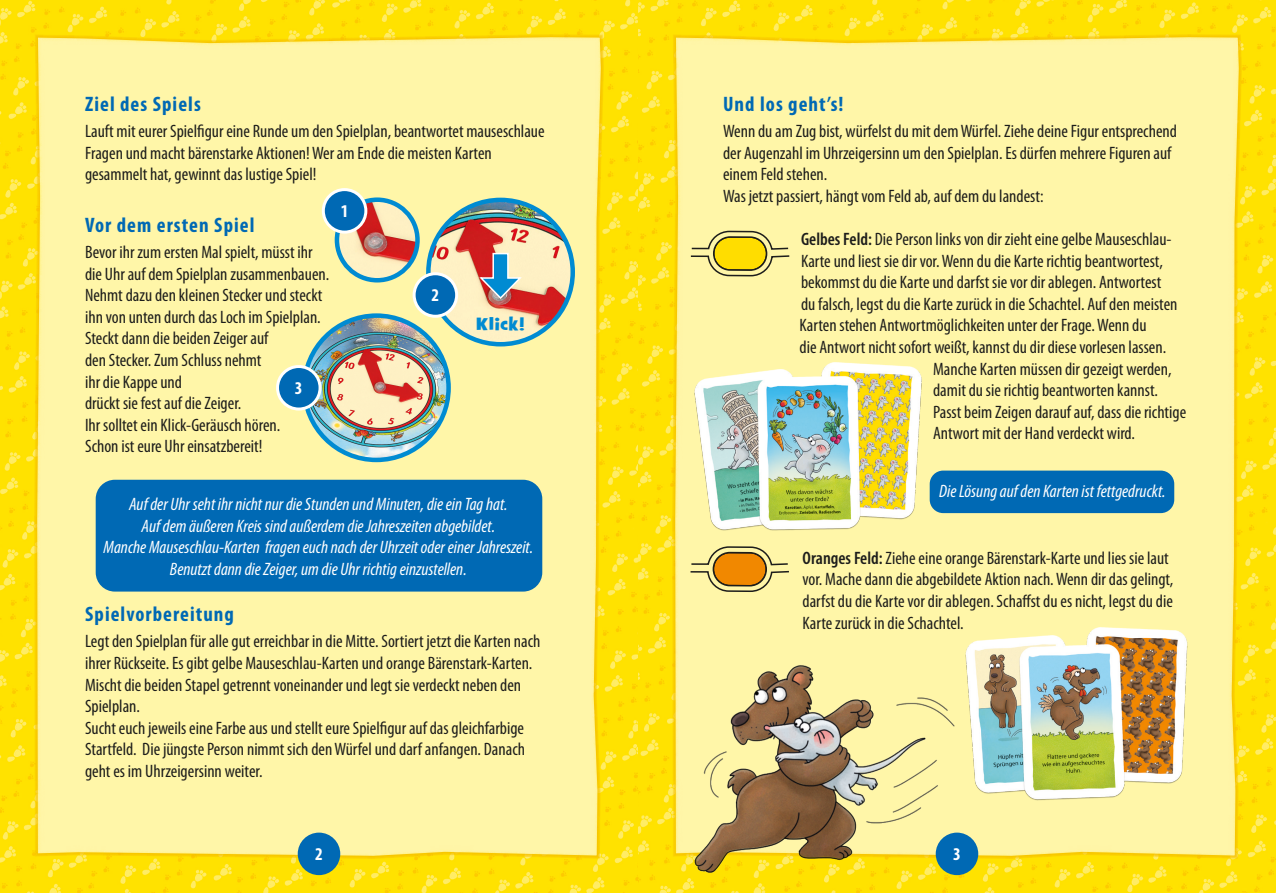
<style>
.page{position:relative;width:1276px;height:893px;background:#fff}
.page>*{position:absolute;margin:0;border:0;box-sizing:border-box;transform-origin:0 0}
.zwischenüberschrift{font:700 condensed 21px "Myriad Pro";letter-spacing:.05em;color:#0069b4}
.Fließtext{font:condensed 18px/21.6px "Myriad Pro";color:#1d1d1b}
.Fließtext-2{font:italic condensed 18px/21.6px "Myriad Pro";color:#fff;text-align:center}
.zwischenüberschrift-2{font:18px "Grilled Cheese BTN";letter-spacing:.05em;color:#008bd2}
.zwischenüberschrift-3{font:700 condensed 18px "Myriad Pro";color:#fff}
.s1{font-weight:600}
</style>
<div class="page">
<img style="left:0;top:0;width:638px;height:893px">
<div style="left:33px;top:33px;width:572px;height:828px;background:#fff6a8"></div>
<img style="left:638px;top:0;width:638px;height:893px">
<svg style="left:670px;top:33px;width:573px;height:828px;background:#fef49e"></svg>
<img style="left:337px;top:200px;width:80px;height:80px;border-radius:40px">
<div style="left:335px;top:197px;width:85px;height:85px;border:4px solid #008bd2;border-radius:50%"></div>
<img style="left:428px;top:200px;width:145px;height:144px;border-radius:72px">
<div style="left:426px;top:198px;width:149px;height:148px;border:4px solid #008bd2;border-radius:50%"></div>
<svg style="left:477px;top:252px;width:46px;height:48px;background:#a0929a"></svg>
<img style="left:304px;top:316px;width:144px;height:144px;border-radius:72px">
<div style="left:302px;top:313px;width:149px;height:149px;border:4px solid #008bd2;border-radius:50%"></div>
<div style="left:323px;top:190px;width:43px;height:42px;background:#0069b4;border-radius:50%"></div>
<div style="left:322px;top:188px;width:45px;height:46px;border:3px solid #fff;border-radius:50%"></div>
<div style="left:414px;top:274px;width:43px;height:42px;background:#0069b4;border-radius:50%"></div>
<div style="left:412px;top:272px;width:46px;height:46px;border:3px solid #fff;border-radius:50%"></div>
<div style="left:277px;top:366px;width:43px;height:43px;background:#0069b4;border-radius:50%"></div>
<div style="left:276px;top:365px;width:45px;height:46px;border:3px solid #fff;border-radius:50%"></div>
<img style="left:680px;top:353px;width:302px;height:191px">
<img style="left:960px;top:614px;width:278px;height:201px">
<img style="left:683px;top:645px;width:284px;height:236px">
<div style="left:96px;top:480px;width:446px;height:112px;background:#0069b4;border-radius:19px"></div>
<div style="left:929px;top:471px;width:245px;height:42px;background:#0069b4;border-radius:13px"></div>
<div style="left:298px;top:833px;width:42px;height:42px;background:#0069b4;border-radius:50%"></div>
<div style="left:935px;top:833px;width:43px;height:42px;background:#0069b4;border-radius:50%"></div>
<svg style="left:689px;top:230px;width:102px;height:47px;background:#e2d366"></svg>
<svg style="left:689px;top:545px;width:101px;height:48px;background:#dfbc66"></svg>
<p class="zwischenüberschrift" style="left:85px;top:91px;width:117px">Ziel des Spiels</p>
<p class="Fließtext" style="left:85px;top:120px;width:461px">Lauft mit eurer Spielfigur eine Runde um den Spielplan, beantwortet mauseschlaue<br>Fragen und macht bärenstarke Aktionen! Wer am Ende die meisten Karten gesammelt hat, gewinnt das lustige Spiel!</p>
<p class="zwischenüberschrift" style="left:85px;top:212px;width:171px">Vor dem ersten Spiel</p>
<p class="Fließtext" style="left:85px;top:241px;width:229px">Bevor ihr zum ersten Mal spielt, müsst ihr</p>
<p class="Fließtext" style="left:85px;top:263px;width:246px">die Uhr auf dem Spielplan zusammenbauen.</p>
<p class="Fließtext" style="left:85px;top:284px;width:239px">Nehmt dazu den kleinen Stecker und steckt</p>
<p class="Fließtext" style="left:85px;top:306px;width:237px">ihn von unten durch das Loch im Spielplan.</p>
<p class="Fließtext" style="left:85px;top:327px;width:185px">Steckt dann die beiden Zeiger auf</p>
<p class="Fließtext" style="left:85px;top:349px;width:178px">den Stecker. Zum Schluss nehmt</p>
<p class="Fließtext" style="left:85px;top:371px;width:98px">ihr die Kappe und</p>
<p class="Fließtext" style="left:85px;top:392px;width:158px">drückt sie fest auf die Zeiger.</p>
<p class="Fließtext" style="left:85px;top:414px;width:197px">Ihr solltet ein Klick-Geräusch hören.</p>
<p class="Fließtext" style="left:85px;top:435px;width:179px">Schon ist eure Uhr einsatzbereit!</p>
<p class="zwischenüberschrift-3" style="left:341px;top:200px;width:9px">1</p>
<p class="zwischenüberschrift-3" style="left:431px;top:284px;width:9px">2</p>
<p class="zwischenüberschrift-2" style="left:476px;top:312px;width:49px">Klick!</p>
<p class="zwischenüberschrift-3" style="left:295px;top:377px;width:9px">3</p>
<p class="Fließtext-2" style="left:129px;top:493px;width:380px">Auf der Uhr seht ihr nicht nur die Stunden und Minuten, die ein Tag hat.</p>
<p class="Fließtext-2" style="left:142px;top:515px;width:355px">Auf dem äußeren Kreis sind außerdem die Jahreszeiten abgebildet.</p>
<p class="Fließtext-2" style="left:104px;top:536px;width:431px">Manche Mauseschlau-Karten fragen euch nach der Uhrzeit oder einer Jahreszeit.<br>Benutzt dann die Zeiger, um die Uhr richtig einzustellen.</p>
<p class="zwischenüberschrift" style="left:85px;top:601px;width:150px">Spielvorbereitung</p>
<p class="Fließtext" style="left:85px;top:630px;width:457px">Legt den Spielplan für alle gut erreichbar in die Mitte. Sortiert jetzt die Karten nach ihrer Rückseite. Es gibt gelbe Mauseschlau-Karten und orange Bärenstark-Karten.<br>Mischt die beiden Stapel getrennt voneinander und legt sie verdeckt neben den Spielplan.</p>
<p class="Fließtext" style="left:85px;top:717px;width:441px;text-align:justify">Sucht euch jeweils eine Farbe aus und stellt eure Spielfigur auf das gleichfarbige Startfeld. Die jüngste Person nimmt sich den Würfel und darf anfangen. Danach geht es im Uhrzeigersinn weiter.</p>
<p class="zwischenüberschrift-3" style="left:315px;top:843px;width:9px">2</p>
<p class="zwischenüberschrift" style="left:723px;top:91px;width:122px">Und los geht’s!</p>
<p class="Fließtext" style="left:723px;top:120px;width:455px">Wenn du am Zug bist, würfelst du mit dem Würfel. Ziehe deine Figur entsprechend der Augenzahl im Uhrzeigersinn um den Spielplan. Es dürfen mehrere Figuren auf einem Feld stehen.</p>
<p class="Fließtext" style="left:723px;top:185px;width:322px">Was jetzt passiert, hängt vom Feld ab, auf dem du landest:</p>
<p class="Fließtext" style="left:801px;top:228px;width:372px"><span class="s1">Gelbes Feld:</span> Die Person links von dir zieht eine gelbe Mauseschlau-</p>
<p class="Fließtext" style="left:801px;top:250px;width:363px">Karte und liest sie dir vor. Wenn du die Karte richtig beantwortest,</p>
<p class="Fließtext" style="left:801px;top:271px;width:362px">bekommst du die Karte und darfst sie vor dir ablegen. Antwortest</p>
<p class="Fließtext" style="left:801px;top:293px;width:378px">du falsch, legst du die Karte zurück in die Schachtel. Auf den meisten</p>
<p class="Fließtext" style="left:799px;top:314px;width:348px">Karten stehen Antwortmöglichkeiten unter der Frage. Wenn du</p>
<p class="Fließtext" style="left:799px;top:336px;width:368px">die Antwort nicht sofort weißt, kannst du dir diese vorlesen lassen.</p>
<p class="Fließtext" style="left:933px;top:358px;width:240px">Manche Karten müssen dir gezeigt werden,</p>
<p class="Fließtext" style="left:933px;top:379px;width:226px">damit du sie richtig beantworten kannst.</p>
<p class="Fließtext" style="left:933px;top:401px;width:255px">Passt beim Zeigen darauf auf, dass die richtige</p>
<p class="Fließtext" style="left:933px;top:422px;width:203px">Antwort mit der Hand verdeckt wird.</p>
<p class="Fließtext-2" style="left:939px;top:480px;width:228px">Die Lösung auf den Karten ist fettgedruckt.</p>
<p class="Fließtext" style="left:802px;top:547px;width:372px"><span class="s1">Oranges Feld:</span> Ziehe eine orange Bärenstark-Karte und lies sie laut vor. Mache dann die abgebildete Aktion nach. Wenn dir das gelingt, darfst du die Karte vor dir ablegen. Schaffst du es nicht, legst du die Karte zurück in die Schachtel.</p>
<p class="zwischenüberschrift-3" style="left:953px;top:843px;width:9px">3</p>
</div>
